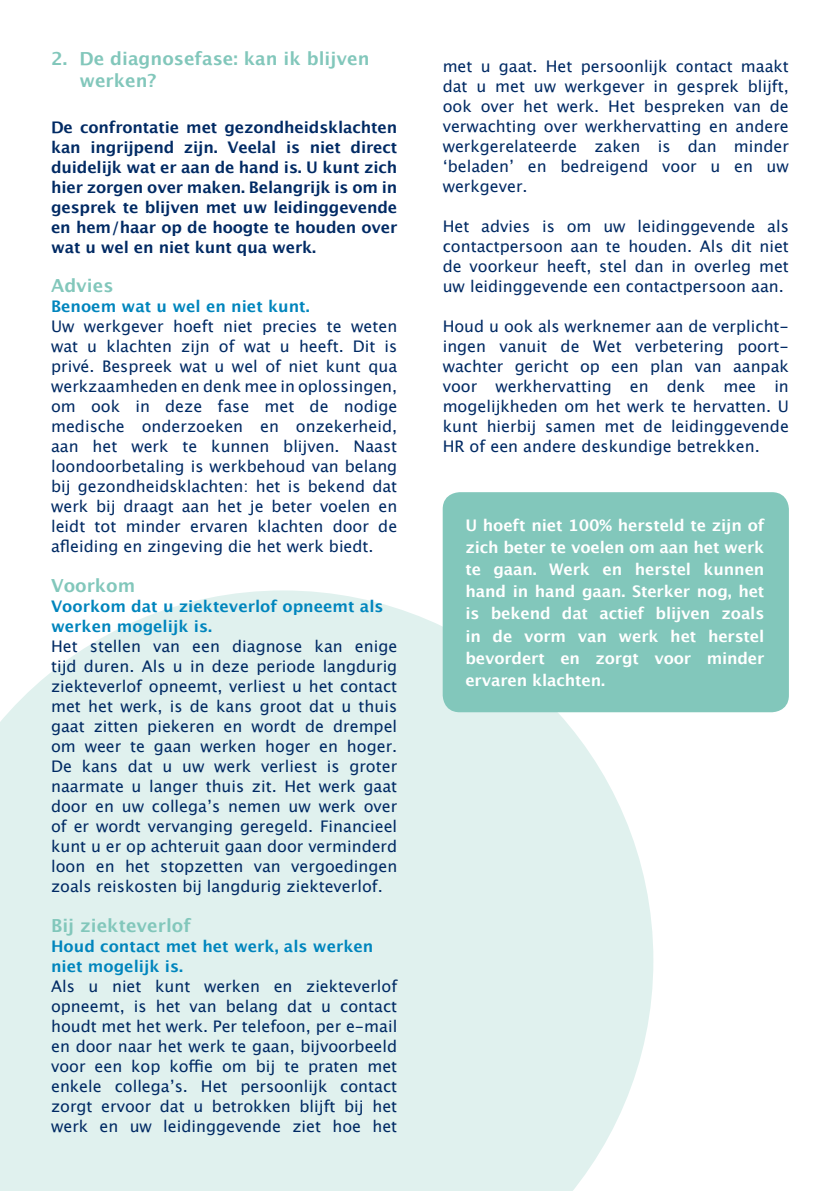
<style>
.page{position:relative;width:840px;height:1191px;background:#fff}
.page>*{position:absolute;margin:0;border:0;box-sizing:border-box;transform-origin:0 0}
.t1{font:700 18px/22px "Lucida Grande";color:#82c7bb}
.t2{font:16px/20px "Lucida Grande";color:#002a64;text-align:justify}
.t3{font:700 16px/20px "Lucida Grande";letter-spacing:-.01em;color:#002a64;text-align:justify}
.t4{font:700 16px/22px "Lucida Grande";letter-spacing:-.01em;color:#fff;text-align:justify}
.t5{font:700 16px/20px "Lucida Grande";color:#0085bd}
</style>
<div class="page">
<svg style="left:0;top:590px;width:653px;height:601px;background:#e2f2ef"></svg>
<div style="left:442px;top:492px;width:346px;height:220px;background:#82c7bb;border-radius:17px"></div>
<p class="t1" style="left:79px;top:48px;width:291px;text-indent:-28px">2. De diagnosefase: kan ik blijven werken?</p>
<p class="t3" style="left:51px;top:117px;width:347px">De confrontatie met gezondheidsklachten kan ingrijpend zijn. Veelal is niet direct duidelijk wat er aan de hand is. U kunt zich hier zorgen over maken. Belangrijk is om in gesprek te blijven met uw leidinggevende en hem/haar op de hoogte te houden over wat u wel en niet kunt qua werk.</p>
<p class="t1" style="left:51px;top:274px;width:64px">Advies</p>
<p class="t5" style="left:51px;top:296px;width:260px">Benoem wat u wel en niet kunt.</p>
<p class="t2" style="left:51px;top:316px;width:347px">Uw werkgever hoeft niet precies te weten wat u klachten zijn of wat u heeft. Dit is privé. Bespreek wat u wel of niet kunt qua werkzaamheden en denk mee in oplossingen, om ook in deze fase met de nodige medische onderzoeken en onzekerheid, aan het werk te kunnen blijven. Naast loondoorbetaling is werkbehoud van belang bij gezondheidsklachten: het is bekend dat werk bij draagt aan het je beter voelen en leidt tot minder ervaren klachten door de afleiding en zingeving die het werk biedt.</p>
<p class="t1" style="left:51px;top:574px;width:86px">Voorkom</p>
<p class="t5" style="left:51px;top:596px;width:334px">Voorkom dat u ziekteverlof opneemt als werken mogelijk is.</p>
<p class="t2" style="left:51px;top:636px;width:347px">Het stellen van een diagnose kan enige tijd duren. Als u in deze periode langdurig ziekteverlof opneemt, verliest u het contact met het werk, is de kans groot dat u thuis gaat zitten piekeren en wordt de drempel om weer te gaan werken hoger en hoger.<br>De kans dat u uw werk verliest is groter naarmate u langer thuis zit. Het werk gaat door en uw collega’s nemen uw werk over of er wordt vervanging geregeld. Financieel kunt u er op achteruit gaan door verminderd loon en het stopzetten van vergoedingen zoals reiskosten bij langdurig ziekteverlof.</p>
<p class="t1" style="left:51px;top:914px;width:141px">Bij ziekteverlof</p>
<p class="t5" style="left:51px;top:936px;width:324px">Houd contact met het werk, als werken niet mogelijk is.</p>
<p class="t2" style="left:51px;top:976px;width:347px">Als u niet kunt werken en ziekteverlof opneemt, is het van belang dat u contact houdt met het werk. Per telefoon, per e-mail en door naar het werk te gaan, bijvoorbeeld voor een kop koffie om bij te praten met enkele collega’s. Het persoonlijk contact zorgt ervoor dat u betrokken blijft bij het werk en uw leidinggevende ziet hoe het</p>
<p class="t2" style="left:442px;top:56px;width:347px">met u gaat. Het persoonlijk contact maakt dat u met uw werkgever in gesprek blijft, ook over het werk. Het bespreken van de verwachting over werkhervatting en andere werkgerelateerde zaken is dan minder ‘beladen’ en bedreigend voor u en uw werkgever.</p>
<p class="t2" style="left:442px;top:216px;width:347px">Het advies is om uw leidinggevende als contactpersoon aan te houden. Als dit niet de voorkeur heeft, stel dan in overleg met uw leidinggevende een contactpersoon aan.</p>
<p class="t2" style="left:442px;top:316px;width:347px">Houd u ook als werknemer aan de verplicht&shy;ingen vanuit de Wet verbetering poort&shy;wachter gericht op een plan van aanpak voor werkhervatting en denk mee in mogelijkheden om het werk te hervatten. U kunt hierbij samen met de leidinggevende HR of een andere deskundige betrekken.</p>
<p class="t4" style="left:465px;top:514px;width:300px">U hoeft niet 100% hersteld te zijn of zich beter te voelen om aan het werk te gaan. Werk en herstel kunnen hand in hand gaan. Sterker nog, het is bekend dat actief blijven zoals in de vorm van werk het herstel bevordert en zorgt voor minder ervaren klachten.</p>
</div>
